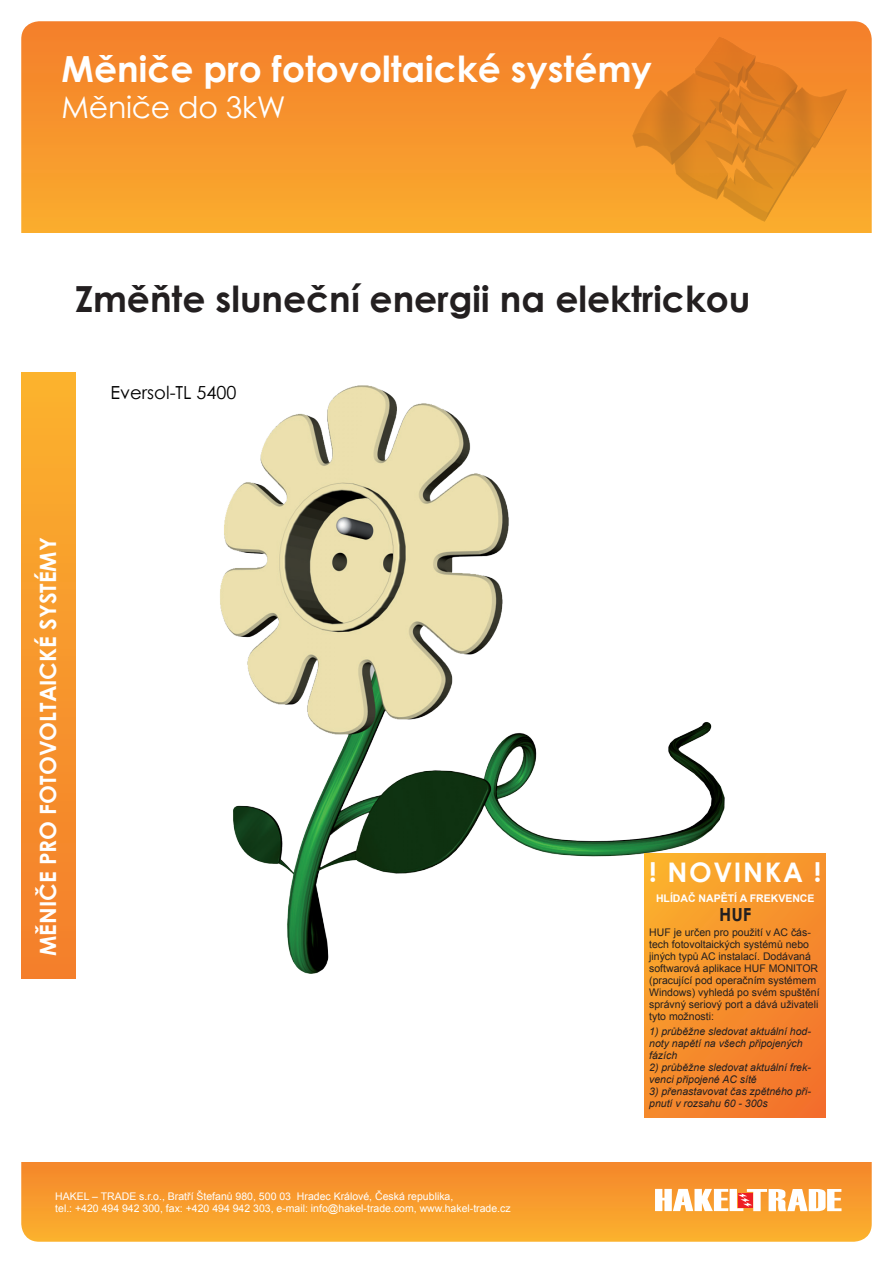
<style>
.page{position:relative;width:893px;height:1263px;background:#fff}
.page>*{position:absolute;margin:0;border:0;box-sizing:border-box;transform-origin:0 0}
.t1{font:700 36px "Century Gothic";color:#231f20}
.t2{font:700 36px "Century Gothic";color:#fff}
.t3{font:30px "Century Gothic";letter-spacing:-.01em;color:#fff}
.t4{font:700 27px "Century Gothic";color:#fff}
.t5{font:700 22.5px "Century Gothic";color:#fff}
.t6{font:18px "Century Gothic";color:#000}
.t7{font:700 18px "Century Gothic";color:#231f20}
.t8{font:10.5px/12px "Arial";color:#231f20}
.t9{font:italic 10.5px/12px "Arial";color:#231f20}
.t10{font:10.5px/12.6px "Arial";color:#fff}
.t11{font:700 10.5px "Arial";color:#fff}
</style>
<div class="page">
<svg style="left:21px;top:1162px;width:851px;height:80px;background:#f79c2d"></svg>
<svg style="left:21px;top:21px;width:851px;height:212px;background:#f6952d"></svg>
<svg style="left:655px;top:1189px;width:186px;height:22px"></svg>
<div style="left:21px;top:373px;width:54px;height:605px;background:linear-gradient(to bottom,#fbb22e,#f37d2b)"></div>
<img style="left:629px;top:30px;width:224px;height:196px">
<img style="left:220px;top:386px;width:504px;height:587px">
<svg style="left:645px;top:853px;width:181px;height:265px;background:#f68f2c"></svg>
<h1 class="t2" style="left:62px;top:47px;width:592px">Měniče pro fotovoltaické systémy</h1>
<h2 class="t3" style="left:62px;top:89px;width:225px">Měniče do 3kW</h2>
<h1 class="t1" style="left:75px;top:277px;width:677px">Změňte sluneční energii na elektrickou</h1>
<h3 class="t5" style="left:34px;top:956px;width:420px;rotate:-90deg">Měniče pro fotovoltaické systémy</h3>
<h3 class="t6" style="left:111px;top:382px;width:127px">Eversol-TL 5400</h3>
<p class="t10" style="left:55px;top:1190px;width:457px">HAKEL – TRADE s.r.o., Bratří Štefanů 980, 500 03 Hradec Králové, Česká republika,<br>tel.: +420 494 942 300, fax: +420 494 942 303, e-mail: info@hakel-trade.com, www.hakel-trade.cz</p>
<h3 class="t4" style="left:649px;top:856px;width:39px">! NOVINKA</h3>
<h3 class="t4" style="left:814px;top:856px;width:9px">!</h3>
<p class="t11" style="left:656px;top:891px;width:160px">HLÍDAČ NAPĚTÍ A FREKVENCE</p>
<h3 class="t7" style="left:719px;top:904px;width:32px">HUF</h3>
<p class="t8" style="left:649px;top:927px;width:172px">HUF je určen pro použití v AC čás&shy;tech fotovoltaických systémů nebo jiných typů AC instalací. Dodávaná softwarová aplikace HUF MONITOR (pracující pod operačním systémem<br>Windows) vyhledá po svém spuštění správný seriový port a dává uživateli tyto možnosti:</p>
<p class="t9" style="left:649px;top:1026px;width:163px">1) průběžne sledovat aktuální hod&shy;noty napětí na všech připojených fázích</p>
<p class="t9" style="left:649px;top:1062px;width:163px">2) průběžne sledovat aktuální frek&shy;venci připojené AC sítě</p>
<p class="t9" style="left:649px;top:1086px;width:163px">3) přenastavovat čas zpětného při&shy;pnutí v rozsahu 60 - 300s</p>
</div>
